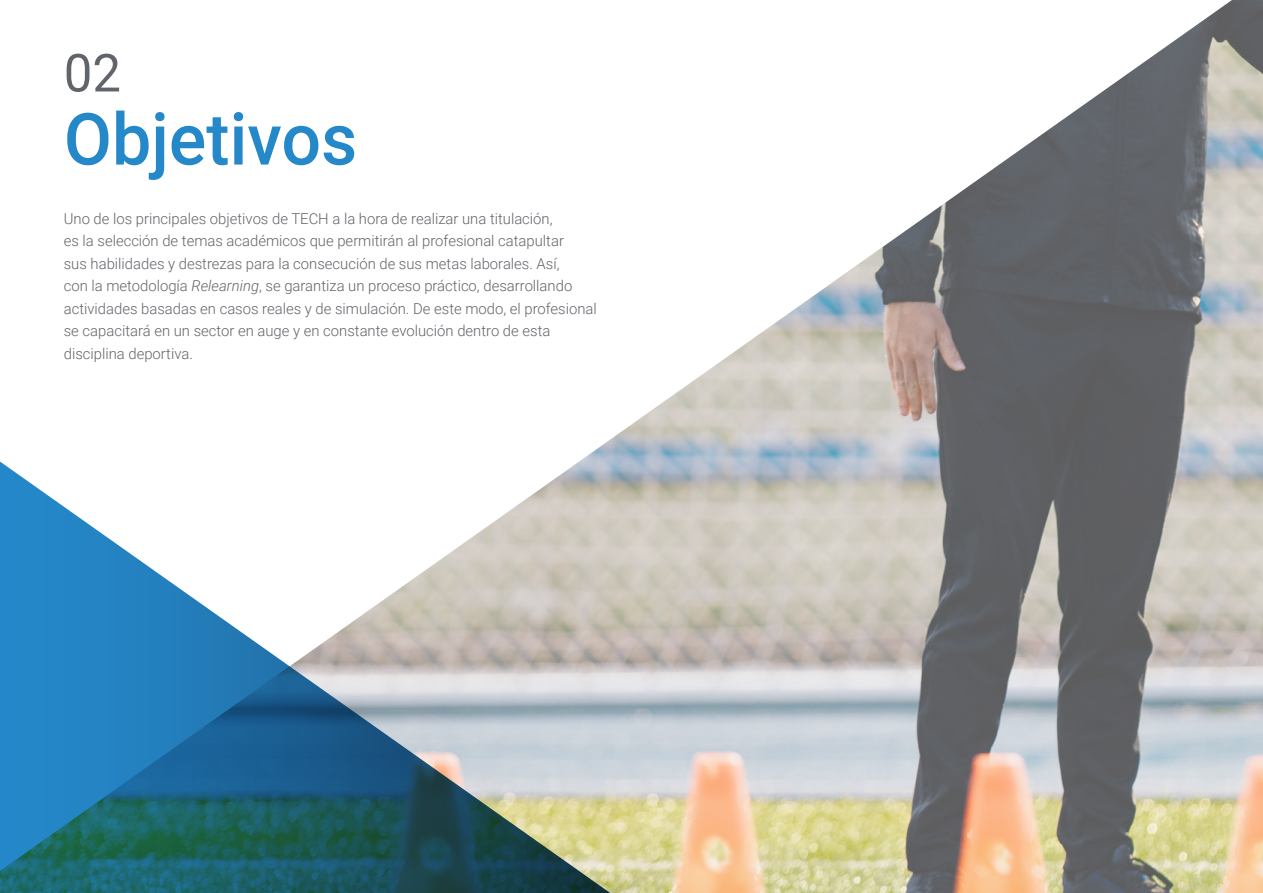
<style>
.page{position:relative;width:1263px;height:893px;background:#fff}
.page>*{position:absolute;margin:0;border:0;box-sizing:border-box;transform-origin:0 0}
.t1{font:500 72px "Roboto";color:#2488c9}
.t2{font:52.5px "Roboto";color:#61646a}
.t3{font:300 15px/22.5px "Roboto";color:#61646a}
.s1{font-style:italic}
</style>
<div class="page">
<img style="left:601px;top:0;width:662px;height:893px">
<svg style="left:0;top:446px;width:640px;height:447px"></svg>
<h2 class="t2" style="left:64px;top:36px;width:59px">02</h2>
<h1 class="t1" style="left:64px;top:89px;width:295px">Objetivos</h1>
<p class="t3" style="left:64px;top:207px;width:535px">Uno de los principales objetivos de TECH a la hora de realizar una titulación,<br>es la selección de temas académicos que permitirán al profesional catapultar<br>sus habilidades y destrezas para la consecución de sus metas laborales. Así,<br>con la metodología <span class="s1">Relearning</span>, se garantiza un proceso práctico, desarrollando actividades basadas en casos reales y de simulación. De este modo, el profesional se capacitará en un sector en auge y en constante evolución dentro de esta disciplina deportiva.</p>
</div>
